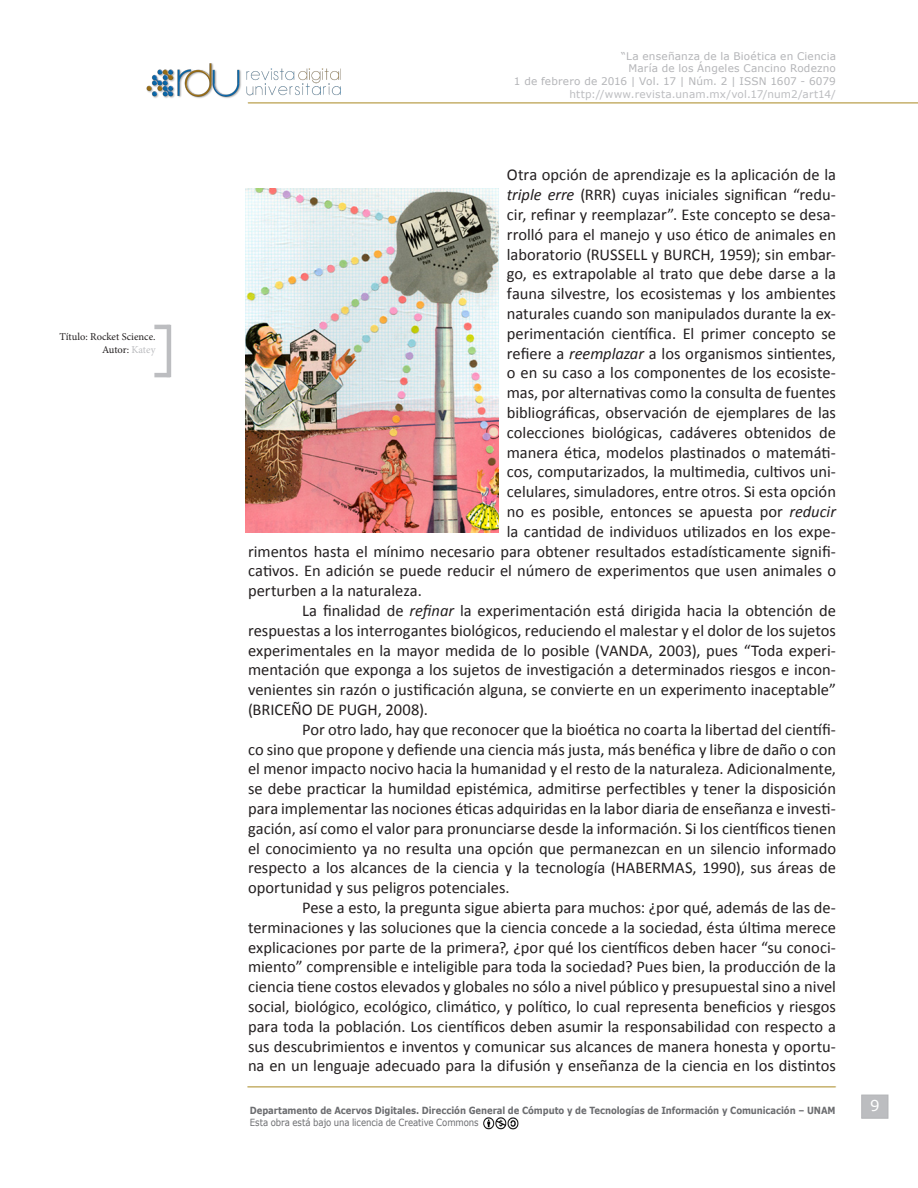
<style>
.page{position:relative;width:918px;height:1188px;background:#fff}
.page>*{position:absolute;margin:0;border:0;box-sizing:border-box;transform-origin:0 0}
.subtitulo_2_de_texto{font:16.5px/19.8px "Calibri";color:#231f20;text-align:justify}
.t1{font:15px "Verdana";color:#fff}
.t2{font:10.5px/12.6px "Verdana";letter-spacing:.015em;color:#b4b5b8;text-align:right}
.t3{font:10.5px "Verdana";letter-spacing:.01em;color:#bcbdc0}
.epigrafe{font:10.5px/12.6px "Minion Pro";letter-spacing:-.005em;color:#231f20;text-align:right}
.t4{font:700 9.9px "Verdana";letter-spacing:-.01em;color:#6c6d70;scale:.86 1}
.t5{font:9.9px "Verdana";letter-spacing:-.01em;color:#6c6d70;scale:.87 1}
.s1{color:#bcbdc0}
.s2{font-style:italic}
</style>
<div class="page">
<div style="left:861px;top:1095px;width:27px;height:24px;background:#bcbdc0"></div>
<hr style="left:247px;top:102px;width:671px;height:2px;background:#cbb87c">
<hr style="left:248px;top:103px;width:670px;height:1px;background:#ba9b32">
<hr style="left:247px;top:1086px;width:589px;height:2px;background:#cab677">
<hr style="left:248px;top:1087px;width:588px;height:1px;background:#ba9b32">
<img style="left:483px;top:1117px;width:36px;height:13px">
<img style="left:146px;top:63px;width:195px;height:35px">
<img style="left:245px;top:188px;width:253px;height:345px">
<hr style="left:167px;top:325px;width:4px;height:52px;background:#bcbdc0">
<hr style="left:154px;top:373px;width:16px;height:4px;background:#bcbdc0">
<hr style="left:154px;top:325px;width:16px;height:4px;background:#bcbdc0">
<p class="epigrafe" style="left:60px;top:330px;width:97px">Título: Rocket Science.<br>Autor: <span class="s1">Katey</span></p>
<p class="t2" style="left:514px;top:50px;width:324px">“La enseñanza de la Bioética en Ciencia<br>María de los Ángeles Cancino Rodezno<br>1 de febrero de 2016 | Vol. 17 | Núm. 2 | ISSN 1607 - 6079</p>
<p class="t3" style="left:569px;top:87px;width:268px">http://www.revista.unam.mx/vol.17/num2/art14/</p>
<p class="subtitulo_2_de_texto" style="left:507px;top:165px;width:331px">Otra opción de aprendizaje es la aplicación de la</p>
<p class="subtitulo_2_de_texto" style="left:507px;top:185px;width:331px"><span class="s2">triple erre</span> (RRR) cuyas iniciales significan “redu-</p>
<p class="subtitulo_2_de_texto" style="left:507px;top:205px;width:331px">cir, refinar y reemplazar”. Este concepto se desa-</p>
<p class="subtitulo_2_de_texto" style="left:507px;top:224px;width:331px">rrolló para el manejo y uso ético de animales en</p>
<p class="subtitulo_2_de_texto" style="left:507px;top:244px;width:331px">laboratorio (RUSSELL y BURCH, 1959); sin embar-</p>
<p class="subtitulo_2_de_texto" style="left:507px;top:264px;width:331px">go, es extrapolable al trato que debe darse a la</p>
<p class="subtitulo_2_de_texto" style="left:507px;top:284px;width:331px">fauna silvestre, los ecosistemas y los ambientes</p>
<p class="subtitulo_2_de_texto" style="left:507px;top:304px;width:331px">naturales cuando son manipulados durante la ex-</p>
<p class="subtitulo_2_de_texto" style="left:507px;top:323px;width:331px">perimentación científica. El primer concepto se</p>
<p class="subtitulo_2_de_texto" style="left:507px;top:343px;width:331px">refiere a <span class="s2">reemplazar</span> a los organismos sintientes,</p>
<p class="subtitulo_2_de_texto" style="left:507px;top:363px;width:331px">o en su caso a los componentes de los ecosiste-</p>
<p class="subtitulo_2_de_texto" style="left:507px;top:383px;width:331px">mas, por alternativas como la consulta de fuentes</p>
<p class="subtitulo_2_de_texto" style="left:507px;top:403px;width:331px">bibliográficas, observación de ejemplares de las</p>
<p class="subtitulo_2_de_texto" style="left:507px;top:422px;width:331px">colecciones biológicas, cadáveres obtenidos de</p>
<p class="subtitulo_2_de_texto" style="left:507px;top:442px;width:331px">manera ética, modelos plastinados o matemáti-</p>
<p class="subtitulo_2_de_texto" style="left:507px;top:462px;width:331px">cos, computarizados, la multimedia, cultivos uni-</p>
<p class="subtitulo_2_de_texto" style="left:507px;top:482px;width:331px">celulares, simuladores, entre otros. Si esta opción</p>
<p class="subtitulo_2_de_texto" style="left:507px;top:502px;width:331px">no es posible, entonces se apuesta por <span class="s2">reducir</span></p>
<p class="subtitulo_2_de_texto" style="left:507px;top:521px;width:331px">la cantidad de individuos utilizados en los expe-</p>
<p class="subtitulo_2_de_texto" style="left:248px;top:541px;width:589px">rimentos hasta el mínimo necesario para obtener resultados estadísticamente signifi-</p>
<p class="subtitulo_2_de_texto" style="left:248px;top:561px;width:589px">cativos. En adición se puede reducir el número de experimentos que usen animales o</p>
<p class="subtitulo_2_de_texto" style="left:248px;top:581px;width:175px">perturben a la naturaleza.</p>
<p class="subtitulo_2_de_texto" style="left:248px;top:601px;width:590px;text-indent:54px">La finalidad de <span class="s2">refinar</span> la experimentación está dirigida hacia la obtención de respuestas a los interrogantes biológicos, reduciendo el malestar y el dolor de los sujetos experimentales en la mayor medida de lo posible (VANDA, 2003), pues “Toda experi&shy;mentación que exponga a los sujetos de investigación a determinados riesgos e incon&shy;venientes sin razón o justificación alguna, se convierte en un experimento inaceptable” (BRICEÑO DE PUGH, 2008).</p>
<p class="subtitulo_2_de_texto" style="left:248px;top:719px;width:590px;text-indent:54px">Por otro lado, hay que reconocer que la bioética no coarta la libertad del científi&shy;co sino que propone y defiende una ciencia más justa, más benéfica y libre de daño o con el menor impacto nocivo hacia la humanidad y el resto de la naturaleza. Adicionalmente, se debe practicar la humildad epistémica, admitirse perfectibles y tener la disposición para implementar las nociones éticas adquiridas en la labor diaria de enseñanza e investi&shy;gación, así como el valor para pronunciarse desde la información. Si los científicos tienen el conocimiento ya no resulta una opción que permanezcan en un silencio informado respecto a los alcances de la ciencia y la tecnología (HABERMAS, 1990), sus áreas de oportunidad y sus peligros potenciales.</p>
<p class="subtitulo_2_de_texto" style="left:248px;top:898px;width:590px;text-indent:54px">Pese a esto, la pregunta sigue abierta para muchos: ¿por qué, además de las de&shy;terminaciones y las soluciones que la ciencia concede a la sociedad, ésta última merece explicaciones por parte de la primera?, ¿por qué los científicos deben hacer “su conoci&shy;miento” comprensible e inteligible para toda la sociedad? Pues bien, la producción de la ciencia tiene costos elevados y globales no sólo a nivel público y presupuestal sino a nivel social, biológico, ecológico, climático, y político, lo cual representa beneficios y riesgos para toda la población. Los científicos deben asumir la responsabilidad con respecto a sus descubrimientos e inventos y comunicar sus alcances de manera honesta y oportu&shy;na en un lenguaje adecuado para la difusión y enseñanza de la ciencia en los distintos</p>
<p class="t4" style="left:250px;top:1103px;width:683px">Departamento de Acervos Digitales. Dirección General de Cómputo y de Tecnologías de Información y Comunicación – UNAM</p>
<p class="t5" style="left:250px;top:1115px;width:265px">Esta obra está bajo una licencia de Creative Commons</p>
<p class="t1" style="left:870px;top:1096px;width:11px">9</p>
</div>
